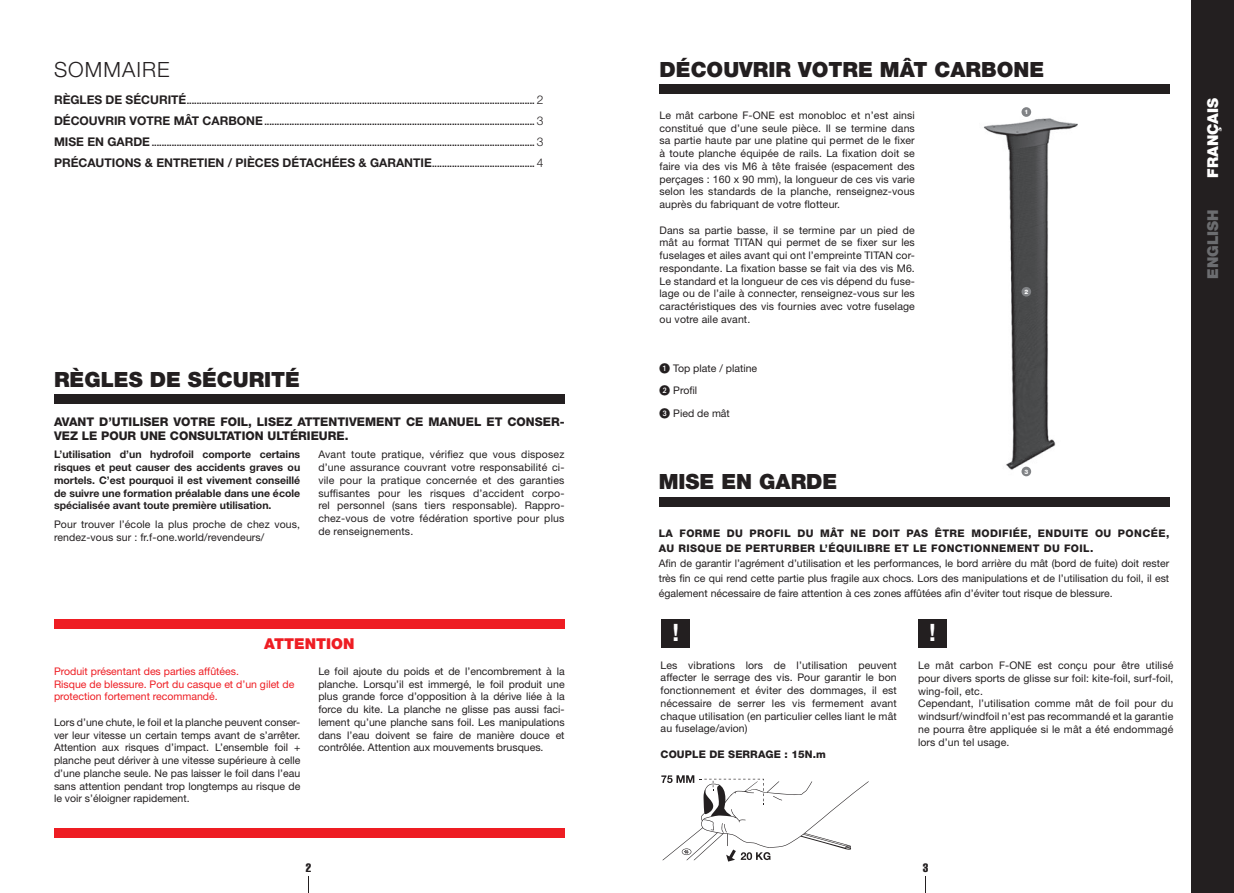
<style>
.page{position:relative;width:1234px;height:893px;background:#fff}
.page>*{position:absolute;margin:0;border:0;box-sizing:border-box;transform-origin:0 0}
.t1{font:700 24px "Helvetica Neue LT Std";color:#fff}
.t2{font:900 21px "Helvetica Neue LT Std";color:#231f20}
.t3{font:300 21px "Helvetica Neue LT Std";letter-spacing:.05em;color:#231f20}
.t4{font:900 15px "Helvetica Neue LT Std";color:#ee1d23}
.t5{font:900 15px "Helvetica Neue LT Std";color:#fff}
.t6{font:900 15px "Helvetica Neue LT Std";color:#6c6d70}
.t7{font:800 12px/14.2px "Helvetica Neue LT Std";color:#231f20}
.t8{font:700 12px "Helvetica Neue LT Std";color:#231f20}
.t9{font:extra-condensed 12px "Helvetica";color:#231f20}
.t10{font:10.5px/12.8px "Helvetica Neue LT Std";letter-spacing:.01em;color:#231f20;text-align:justify}
.t11{font:700 10.5px/12.8px "Helvetica Neue LT Std";color:#231f20;text-align:justify}
.t12{font:800 10.5px/15px "Helvetica Neue LT Std";letter-spacing:.04em;color:#231f20}
.t13{font:10.5px/12.8px "Helvetica Neue LT Std";color:#ee1d23}
.t14{font:800 10.5px "Helvetica Neue LT Std";letter-spacing:.01em;color:#231f20}
.t15{font:700 9px "Helvetica Neue LT Std";color:#231f20}
.t16{font:800 6.15px "Helvetica Neue LT Std";color:#fff}
.s1{font-size:12px}
.s2{font-weight:300;font-size:12px}
.s3{font-size:9px}
.s4{font-weight:300}
.s5{font-family:"Abacus Two SSK"}
</style>
<div class="page">
<img style="left:952px;top:107px;width:157px;height:400px">
<div style="left:1191px;top:0;width:42px;height:893px;background:#231f20"></div>
<svg style="left:308px;top:876px;width:1px;height:17px"></svg>
<svg style="left:925px;top:876px;width:1px;height:17px"></svg>
<div style="left:917px;top:619px;width:29px;height:29px;background:#231f20"></div>
<div style="left:661px;top:619px;width:29px;height:29px;background:#231f20"></div>
<div style="left:54px;top:394px;width:510px;height:10px;background:#231f20"></div>
<div style="left:54px;top:619px;width:510px;height:10px;background:#ee1d23"></div>
<div style="left:54px;top:828px;width:510px;height:9px;background:#ee1d23"></div>
<div style="left:659px;top:84px;width:510px;height:10px;background:#231f20"></div>
<div style="left:658px;top:497px;width:510px;height:9px;background:#231f20"></div>
<div style="left:1021px;top:107px;width:9px;height:10px;background:#808285;border-radius:50%"></div>
<div style="left:1021px;top:467px;width:9px;height:9px;background:#808285;border-radius:50%"></div>
<div style="left:1021px;top:287px;width:9px;height:10px;background:#808285;border-radius:50%"></div>
<svg style="left:661px;top:775px;width:207px;height:87px"></svg>
<h2 class="t3" style="left:54px;top:56px;width:117px">SOMMAIRE</h2>
<p class="t15" style="left:54px;top:95px;width:490px"><span class="s1">RÈGLES DE SÉCURITÉ</span>........................................................................................................................................... <span class="s2">2</span></p>
<p class="t15" style="left:54px;top:116px;width:490px"><span class="s1">DÉCOUVRIR VOTRE MÂT CARBONE</span> ............................................................................................................ <span class="s2">3</span></p>
<p class="t15" style="left:54px;top:137px;width:490px"><span class="s1">MISE EN GARDE</span> ......................................................................................................................................................... <span class="s2">3</span></p>
<p class="t8" style="left:54px;top:155px;width:490px">PRÉCAUTIONS &amp; ENTRETIEN / PIÈCES DÉTACHÉES &amp; GARANTIE<span class="s3">.........................................</span> <span class="s4">4</span></p>
<h2 class="t2" style="left:54px;top:367px;width:247px">RÈGLES DE SÉCURITÉ</h2>
<p class="t7" style="left:54px;top:414px;width:512px">AVANT D’UTILISER VOTRE FOIL, LISEZ ATTENTIVEMENT CE MANUEL ET CONSER-<br>VEZ LE POUR UNE CONSULTATION ULTÉRIEURE.</p>
<p class="t11" style="left:54px;top:448px;width:248px">L’utilisation d’un hydrofoil comporte certains risques et peut causer des accidents graves ou mortels. C’est pourquoi il est vivement conseillé de suivre une formation préalable dans une école spécialisée avant toute première utilisation.</p>
<p class="t10" style="left:54px;top:518px;width:247px">Pour trouver l’école la plus proche de chez vous, rendez-vous sur : fr.f-one.world/revendeurs/</p>
<p class="t10" style="left:318px;top:448px;width:247px">Avant toute pratique, vérifiez que vous disposez d’une assurance couvrant votre responsabilité ci&shy;vile pour la pratique concernée et des garanties suffisantes pour les risques d’accident corpo&shy;rel personnel (sans tiers responsable). Rappro&shy;chez-vous de votre fédération sportive pour plus de renseignements.</p>
<h3 class="t4" style="left:264px;top:635px;width:92px">ATTENTION</h3>
<p class="t13" style="left:54px;top:665px;width:242px">Produit présentant des parties affûtées.<br>Risque de blessure. Port du casque et d’un gilet de protection fortement recommandé.</p>
<p class="t10" style="left:54px;top:716px;width:248px">Lors d’une chute, le foil et la planche peuvent conser&shy;ver leur vitesse un certain temps avant de s’arrêter.<br>Attention aux risques d’impact. L’ensemble foil + planche peut dériver à une vitesse supérieure à celle d’une planche seule. Ne pas laisser le foil dans l’eau sans attention pendant trop longtemps au risque de le voir s’éloigner rapidement.</p>
<p class="t10" style="left:318px;top:665px;width:248px">Le foil ajoute du poids et de l’encombrement à la planche. Lorsqu’il est immergé, le foil produit une plus grande force d’opposition à la dérive liée à la force du kite. La planche ne glisse pas aussi faci&shy;lement qu’une planche sans foil. Les manipulations dans l’eau doivent se faire de manière douce et contrôlée. Attention aux mouvements brusques.</p>
<h2 class="t2" style="left:659px;top:57px;width:386px">DÉCOUVRIR VOTRE MÂT CARBONE</h2>
<p class="t10" style="left:659px;top:109px;width:257px">Le mât carbone F-ONE est monobloc et n’est ainsi constitué que d’une seule pièce. Il se termine dans sa partie haute par une platine qui permet de le fixer à toute planche équipée de rails. La fixation doit se faire via des vis M6 à tête fraisée (espacement des perçages : 160 x 90 mm), la longueur de ces vis varie selon les standards de la planche, renseignez-vous auprès du fabriquant de votre flotteur.</p>
<p class="t10" style="left:659px;top:223px;width:257px">Dans sa partie basse, il se termine par un pied de mât au format TITAN qui permet de se fixer sur les fuselages et ailes avant qui ont l’empreinte TITAN cor&shy;respondante. La fixation basse se fait via des vis M6.<br>Le standard et la longueur de ces vis dépend du fuse&shy;lage ou de l’aile à connecter, renseignez-vous sur les caractéristiques des vis fournies avec votre fuselage ou votre aile avant.</p>
<p class="t10" style="left:659px;top:356px;width:99px;line-height:22.5px;text-align:left"><span class="s5">1</span> Top plate / platine<br><span class="s5">2</span> Profil<br><span class="s5">3</span> Pied de mât</p>
<h2 class="t2" style="left:658px;top:469px;width:180px">MISE EN GARDE</h2>
<p class="t16" style="left:1024px;top:108px;width:5px">1</p>
<p class="t16" style="left:1024px;top:288px;width:5px">2</p>
<p class="t16" style="left:1024px;top:468px;width:5px">3</p>
<p class="t12" style="left:658px;top:526px;width:512px">LA FORME DU PROFIL DU MÂT NE DOIT PAS ÊTRE MODIFIÉE, ENDUITE OU PONCÉE,<br>AU RISQUE DE PERTURBER L’ÉQUILIBRE ET LE FONCTIONNEMENT DU FOIL.</p>
<p class="t10" style="left:658px;top:556px;width:512px;line-height:15px">Afin de garantir l’agrément d’utilisation et les performances, le bord arrière du mât (bord de fuite) doit rester très fin ce qui rend cette partie plus fragile aux chocs. Lors des manipulations et de l’utilisation du foil, il est également nécessaire de faire attention à ces zones affûtées afin d’éviter tout risque de blessure.</p>
<h1 class="t1" style="left:672px;top:618px;width:8px">!</h1>
<h1 class="t1" style="left:928px;top:618px;width:8px">!</h1>
<p class="t10" style="left:660px;top:658px;width:237px">Les vibrations lors de l’utilisation peuvent affecter le serrage des vis. Pour garantir le bon fonctionnement et éviter des dommages, il est nécessaire de serrer les vis fermement avant chaque utilisation (en particulier celles liant le mât au fuselage/avion)</p>
<p class="t14" style="left:660px;top:748px;width:167px">COUPLE DE SERRAGE : 15N.m</p>
<p class="t10" style="left:917px;top:659px;width:257px;text-align:left">Le mât carbon F-ONE est conçu pour être utilisé pour divers sports de glisse sur foil: kite-foil, surf-foil, wing-foil, etc.<br>Cependant, l’utilisation comme mât de foil pour du windsurf/windfoil n’est pas recommandé et la garantie ne pourra être appliquée si le mât a été endommagé lors d’un tel usage.</p>
<p class="t9" style="left:305px;top:860px;width:7px">2</p>
<p class="t9" style="left:922px;top:860px;width:7px">3</p>
<h3 class="t5" style="left:1203px;top:178px;width:81px;rotate:-90deg">FRANÇAIS</h3>
<h3 class="t6" style="left:1203px;top:279px;width:71px;rotate:-90deg">ENGLISH</h3>
</div>
